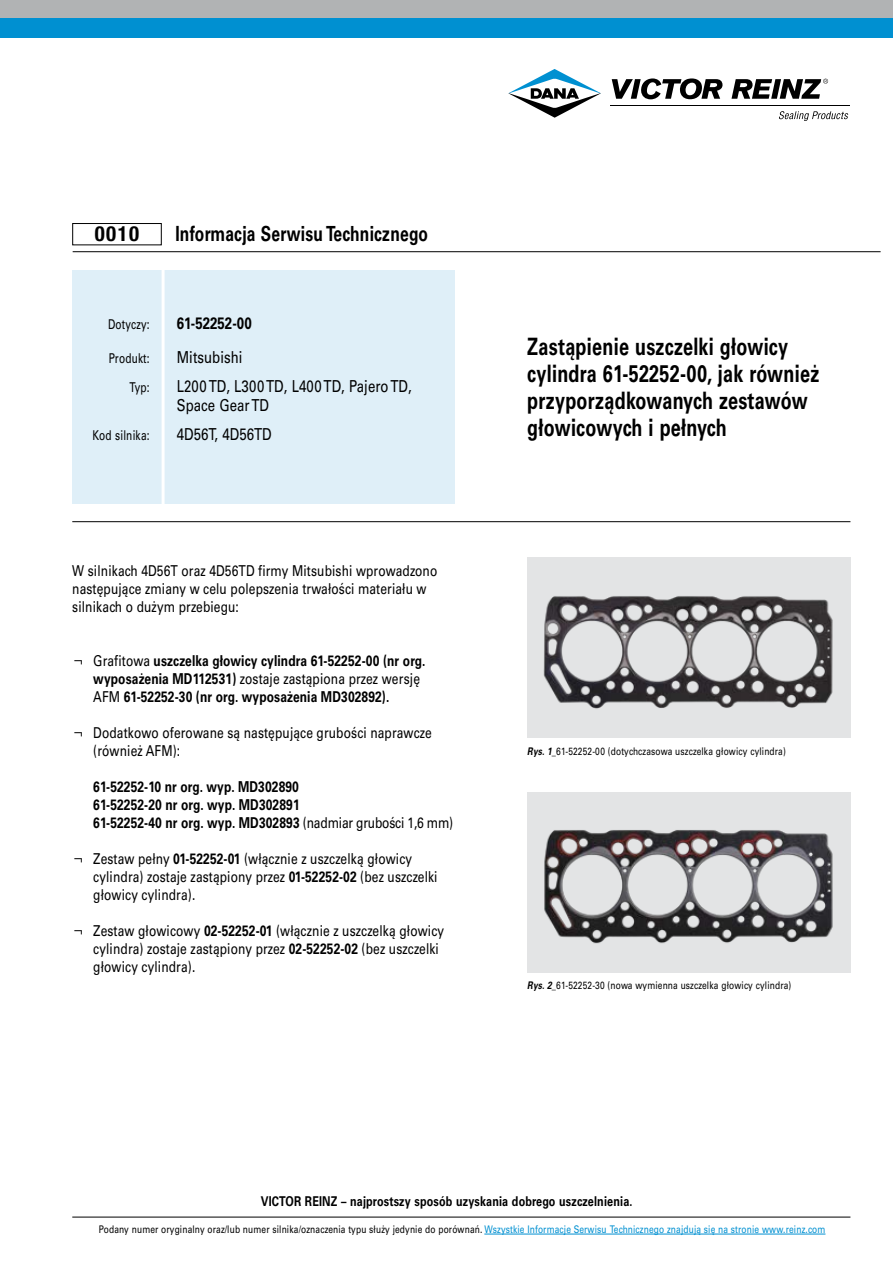
<style>
.page{position:relative;width:893px;height:1263px;background:#fff}
.page>*{position:absolute;margin:0;border:0;box-sizing:border-box;transform-origin:0 0}
.t1{font:700 24px/27px "Univers CE";letter-spacing:.015em;color:#000;scale:.75 1}
.t2{font:700 20.85px "Univers CE";letter-spacing:.015em;color:#000;scale:.75 1}
.t3{font:700 condensed 20.85px "Helvetica Neue";color:#000}
.t4{font:500 16.5px/19.5px "Univers CE";letter-spacing:.005em;color:#000;scale:.8 1}
.t5{font:700 16.5px "Univers CE";letter-spacing:.005em;color:#000;scale:.8 1}
.t6{font:500 15px/18px "Univers CE";letter-spacing:.01em;color:#000;scale:.8 1}
.t7{font:700 15px/18px "Univers CE";letter-spacing:.01em;color:#000;scale:.8 1}
.t8{font:700 13.5px "Univers CE";letter-spacing:.015em;color:#000;scale:.8 1}
.t9{font:500 13.5px "Univers CE";letter-spacing:.015em;color:#000;scale:.75 1}
.t10{font:500 10.5px "Univers CE";letter-spacing:.015em;color:#000;scale:.8 1}
.s1{font-family:"Helvetica Neue";font-weight:400;font-stretch:condensed}
.s2{font-weight:500}
.s3{font-weight:700}
.s4{font-weight:700;font-style:italic}
.s5{color:#0090d1}
</style>
<div class="page">
<div style="left:0;top:0;width:893px;height:37px;background:#0090d1"></div>
<div style="left:0;top:0;width:893px;height:17px;background:#b1b3b4"></div>
<hr style="left:611px;top:105px;width:239px;height:1px;background:#000">
<svg style="left:612px;top:78px;width:111px;height:21px"></svg>
<svg style="left:731px;top:79px;width:97px;height:20px"></svg>
<svg style="left:508px;top:69px;width:93px;height:49px"></svg>
<svg style="left:779px;top:111px;width:69px;height:10px"></svg>
<div style="left:73px;top:270px;width:382px;height:234px;background:#dfeff8"></div>
<hr style="left:162px;top:268px;width:3px;height:236px;background:#fff">
<div style="left:72px;top:223px;width:90px;height:22px;border:1px solid #000"></div>
<hr style="left:72px;top:521px;width:778px;height:1px;background:#000">
<hr style="left:73px;top:251px;width:808px;height:1px;background:#000">
<hr style="left:72px;top:1217px;width:778px;height:1px;background:#000">
<hr style="left:484px;top:1234px;width:341px;height:1px;background:#0090d1">
<div style="left:527px;top:558px;width:323px;height:180px;background:#e3e4e5"></div>
<div style="left:527px;top:792px;width:323px;height:181px;background:#e3e4e5"></div>
<img style="left:543px;top:596px;width:290px;height:113px">
<img style="left:544px;top:830px;width:289px;height:114px">
<h2 class="t3" style="left:95px;top:221px;width:46px">0010</h2>
<h2 class="t2" style="left:175px;top:221px;width:338px">Informacja Serwisu Technicznego</h2>
<p class="t9" style="left:108px;top:316px;width:57px">Dotyczy:</p>
<p class="t5" style="left:177px;top:313px;width:95px">61-52252-00</p>
<p class="t9" style="left:109px;top:351px;width:56px">Produkt:</p>
<p class="t4" style="left:177px;top:348px;width:84px">Mitsubishi</p>
<p class="t9" style="left:129px;top:379px;width:29px">Typ:</p>
<p class="t4" style="left:177px;top:377px;width:295px">L200 TD, L300 TD, L400 TD, Pajero TD,<br>Space Gear TD</p>
<p class="t9" style="left:93px;top:427px;width:78px">Kod silnika:</p>
<p class="t4" style="left:177px;top:425px;width:120px">4D56T, 4D56TD</p>
<p class="t6" style="left:72px;top:562px;width:458px">W silnikach 4D56T oraz 4D56TD firmy Mitsubishi wprowadzono następujące zmiany w celu polepszenia trwałości materiału w silnikach o dużym przebiegu:</p>
<p class="t7" style="left:93px;top:652px;width:417px;text-indent:-20px"><span class="s1">¬</span> <span class="s2">Grafitowa</span> uszczelka głowicy cylindra 61-52252-00 (nr org. wyposażenia MD112531) <span class="s2">zostaje zastąpiona przez wersję<br>AFM</span> 61-52252-30 (nr org. wyposażenia MD302892).</p>
<p class="t6" style="left:93px;top:724px;width:425px;text-indent:-20px"><span class="s1">¬</span> Dodatkowo oferowane są następujące grubości naprawcze (również AFM):</p>
<p class="t7" style="left:93px;top:778px;width:451px">61-52252-10 nr org. wyp. MD302890<br>61-52252-20 nr org. wyp. MD302891<br>61-52252-40 nr org. wyp. MD302893 <span class="s2">(nadmiar grubości 1,6 mm)</span></p>
<p class="t6" style="left:93px;top:850px;width:432px;text-indent:-20px"><span class="s1">¬</span> Zestaw pełny <span class="s3">01-52252-01</span> (włącznie z uszczelką głowicy cylindra) zostaje zastąpiony przez <span class="s3">01-52252-02</span> (bez uszczelki głowicy cylindra).</p>
<p class="t6" style="left:93px;top:922px;width:440px;text-indent:-20px"><span class="s1">¬</span> Zestaw głowicowy <span class="s3">02-52252-01</span> (włącznie z uszczelką głowicy cylindra) zostaje zastąpiony przez <span class="s3">02-52252-02</span> (bez uszczelki głowicy cylindra).</p>
<h1 class="t1" style="left:527px;top:334px;width:391px">Zastąpienie uszczelki głowicy cylindra 61-52252-00, jak również przyporządkowanych zestawów głowicowych i pełnych</h1>
<p class="t10" style="left:527px;top:745px;width:325px"><span class="s4">Rys. 1</span>_61-52252-00 (dotychczasowa uszczelka głowicy cylindra)</p>
<p class="t10" style="left:527px;top:979px;width:332px"><span class="s4">Rys. 2</span>_61-52252-30 (nowa wymienna uszczelka głowicy cylindra)</p>
<p class="t8" style="left:261px;top:1193px;width:466px">VICTOR REINZ – najprostszy sposób uzyskania dobrego uszczelnienia.</p>
<p class="t10" style="left:99px;top:1223px;width:910px">Podany numer oryginalny oraz/lub numer silnika/oznaczenia typu służy jedynie do porównań. <span class="s5">Wszystkie Informacje Serwisu Technicznego znajdują się na stronie www.reinz.com</span></p>
</div>
